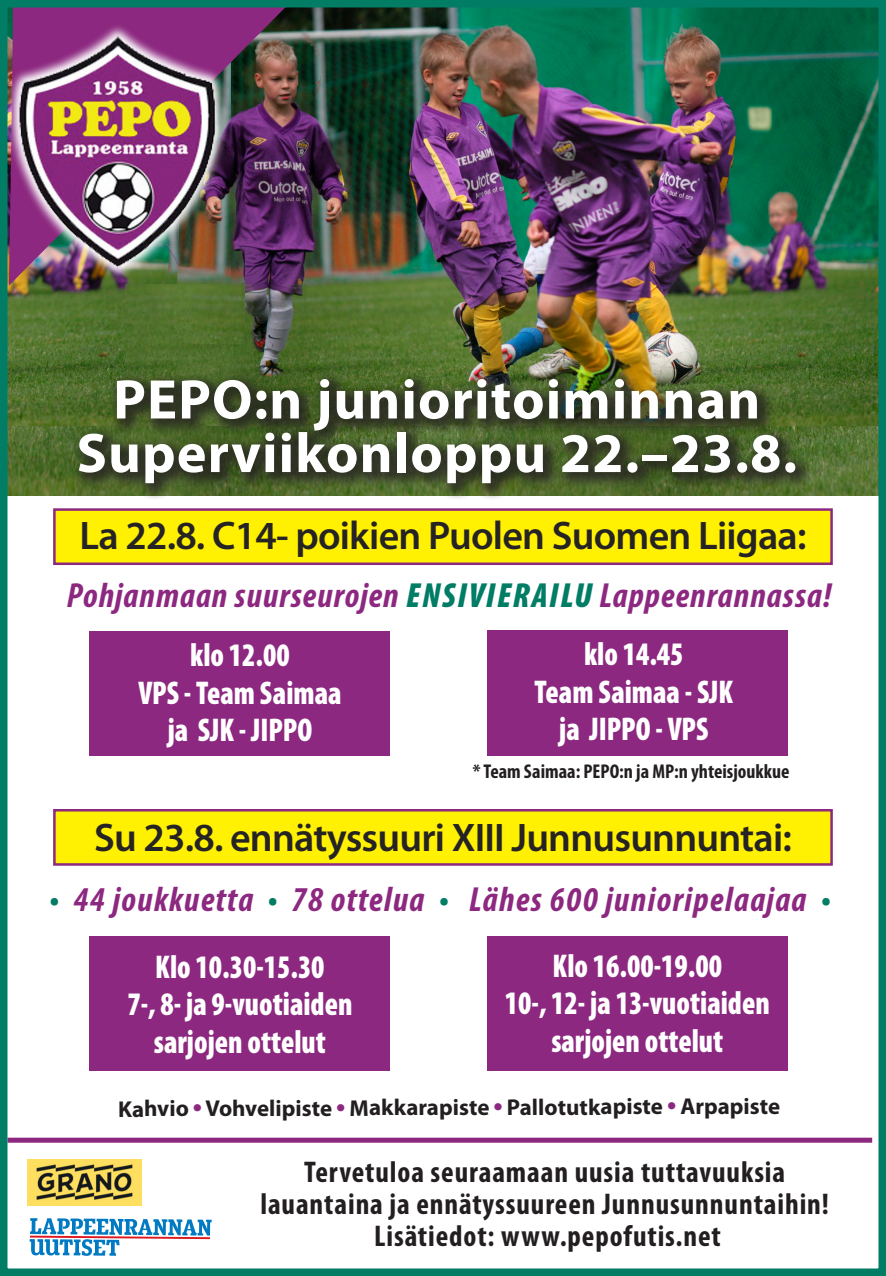
<style>
.page{position:relative;width:886px;height:1276px;background:#fff}
.page>*{position:absolute;margin:0;border:0;box-sizing:border-box;transform-origin:0 0}
.t1{font:700 56.25px/53.5px "Myriad Pro";letter-spacing:.02em;color:#fff;text-align:center}
.t2{font:600 40px "Myriad Pro";letter-spacing:-.02em;color:#262324}
.t3{font:italic 700 condensed 35px "Myriad Pro";letter-spacing:.03em;color:#8c2880}
.t4{font:900 condensed 33px/37.5px "Myriad Pro";color:#fff;text-align:center;scale:.91 1}
.t5{font:700 condensed 30px/32px "Myriad Pro";letter-spacing:.03em;color:#231f20;text-align:center}
.t6{font:700 23px "Myriad Pro";letter-spacing:-.005em;color:#231f20}
.t7{font:700 condensed 20px "Myriad Pro";color:#231f20}
.s1{font-weight:900;color:#017c65}
.s2{color:#017c65}
.s3{font-family:"Helvetica LT Std";font-weight:400;color:#8c2880}
</style>
<div class="page">
<img style="left:813px;top:426px;width:64px;height:69px">
<img style="left:9px;top:426px;width:62px;height:69px">
<img style="left:9px;top:9px;width:868px;height:417px">
<div style="left:90px;top:630px;width:300px;height:125px;background:#8c2880"></div>
<div style="left:90px;top:936px;width:300px;height:135px;background:#8c2880"></div>
<img style="left:9px;top:9px;width:284px;height:277px">
<img style="left:9px;top:24px;width:219px;height:255px">
<img style="left:14px;top:28px;width:204px;height:245px">
<div style="left:53px;top:508px;width:780px;height:57px;background:#fff101;border:2px solid #8c2880"></div>
<div style="left:53px;top:809px;width:780px;height:56px;background:#fff101;border:2px solid #8c2880"></div>
<div style="left:8px;top:1137px;width:864px;height:5px;background:#8c2880"></div>
<div style="left:71px;top:371px;width:742px;height:130px;background:#231f20;opacity:.75"></div>
<svg style="left:29px;top:1218px;width:183px;height:37px"></svg>
<img style="left:28px;top:1159px;width:114px;height:46px">
<div style="left:0;top:0;width:886px;height:1276px;border:8px solid #017c65"></div>
<div style="left:487px;top:630px;width:300px;height:126px;background:#8c2880"></div>
<div style="left:487px;top:936px;width:300px;height:135px;background:#8c2880"></div>
<h1 class="t1" style="left:77px;top:373px;width:722px">PEPO:n junioritoiminnan<br>Superviikonloppu 22.–23.8.</h1>
<p class="t2" style="left:79px;top:513px;width:728px">La 22.8. C14- poikien Puolen Suomen Liigaa:</p>
<p class="t3" style="left:67px;top:577px;width:766px">Pohjanmaan suurseurojen <span class="s1">ENSIVIERAILU</span> Lappeenrannassa!</p>
<p class="t4" style="left:138px;top:637px;width:225px">klo 12.00<br>VPS - Team Saimaa ja SJK - JIPPO</p>
<p class="t4" style="left:534px;top:636px;width:220px">klo 14.45<br>Team Saimaa - SJK ja JIPPO - VPS</p>
<p class="t7" style="left:473px;top:760px;width:318px">* Team Saimaa: PEPO:n ja MP:n yhteisjoukkue</p>
<p class="t2" style="left:94px;top:815px;width:699px">Su 23.8. ennätyssuuri XIII Junnusunnuntai:</p>
<p class="t3" style="left:49px;top:881px;width:783px"><span class="s2">•</span> 44 joukkuetta <span class="s2">•</span> 78 ottelua <span class="s2">•</span> Lähes 600 junioripelaajaa <span class="s2">•</span></p>
<p class="t4" style="left:505px;top:947px;width:293px">Klo 16.00-19.00<br>10-, 12- ja 13-vuotiaiden sarjojen ottelut</p>
<p class="t4" style="left:127px;top:948px;width:249px">Klo 10.30-15.30<br>7-, 8- ja 9-vuotiaiden sarjojen ottelut</p>
<p class="t6" style="left:118px;top:1094px;width:664px">Kahvio <span class="s3">•</span> Vohvelipiste <span class="s3">•</span> Makkarapiste <span class="s3">•</span> Pallotutkapiste <span class="s3">•</span> Arpapiste</p>
<p class="t5" style="left:260px;top:1156px;width:570px">Tervetuloa seuraamaan uusia tuttavuuksia lauantaina ja ennätyssuureen Junnusunnuntaihin!<br>Lisätiedot: www.pepofutis.net</p>
</div>
